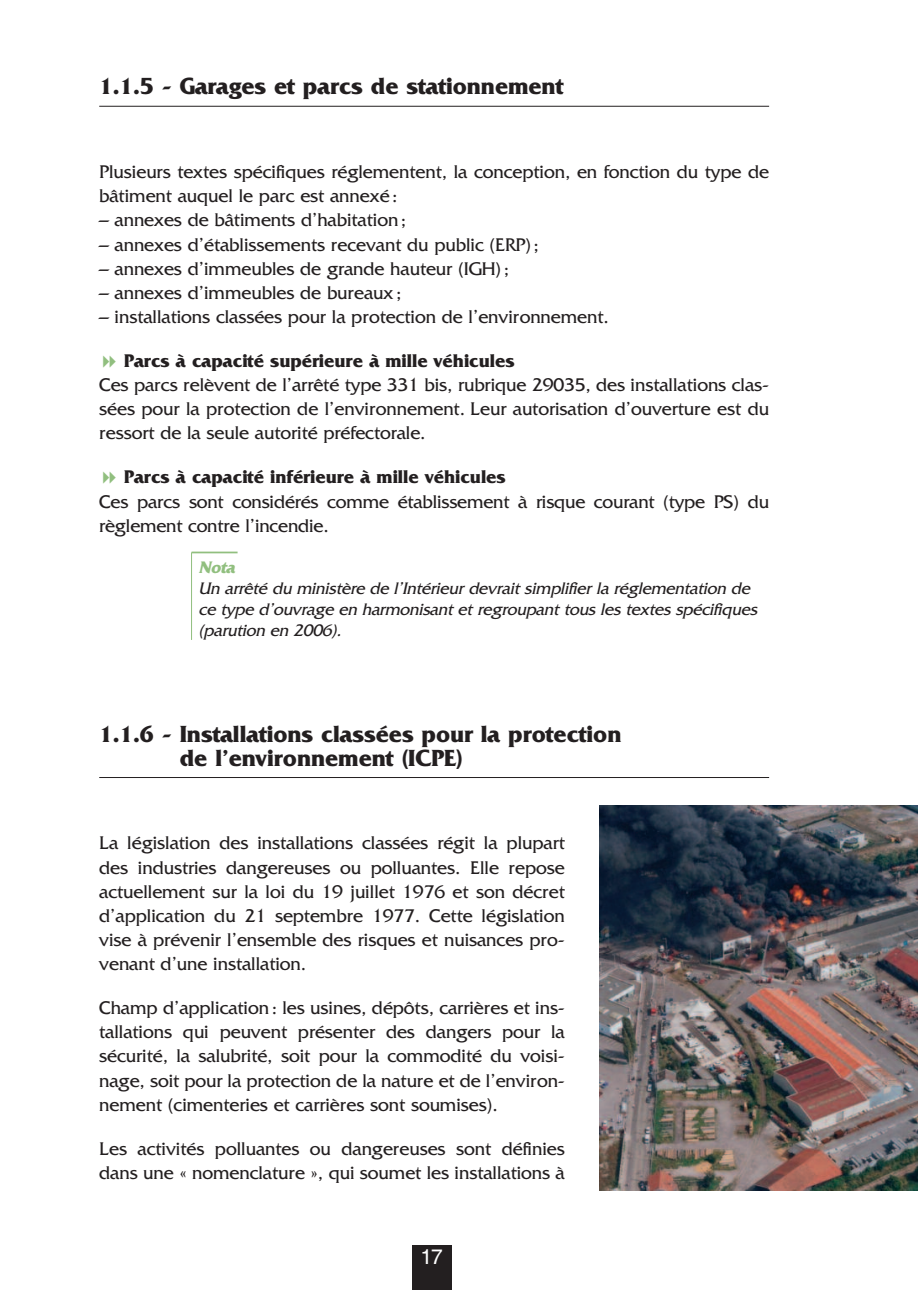
<style>
.page{position:relative;width:918px;height:1290px;background:#fff}
.page>*{position:absolute;margin:0;border:0;box-sizing:border-box;transform-origin:0 0}
.t1{font:700 24.5px/24.2px "Friz Quadrata";letter-spacing:-.005em;color:#231f20}
.t2{font:21px "Helvetica";color:#fff}
.t3{font:19.25px/24.2px "Friz Quadrata";letter-spacing:-.005em;color:#231f20}
.t4{font:italic 17.5px/21px "Friz Quadrata";letter-spacing:-.01em;color:#231f20}
.s1{font-weight:700}
.s2{font-weight:700;color:#91bf7f}
</style>
<div class="page">
<hr style="left:99px;top:106px;width:670px;height:1px;background:#231f20">
<hr style="left:99px;top:777px;width:670px;height:1px;background:#231f20">
<div style="left:412px;top:1245px;width:39px;height:45px;background:#231f20"></div>
<img style="left:600px;top:806px;width:318px;height:384px">
<hr style="left:191px;top:552px;width:47px;height:1px;background:#91bf7f">
<hr style="left:191px;top:552px;width:1px;height:88px;background:#91bf7f">
<p class="t1" style="left:99px;top:74px;width:466px">1.1.5 - Garages et parcs de stationnement</p>
<p class="t3" style="left:99px;top:159px;width:671px">Plusieurs textes spécifiques réglementent, la conception, en fonction du type de bâtiment auquel le parc est annexé:</p>
<p class="t3" style="left:99px;top:208px;width:308px">– annexes de bâtiments d’habitation;</p>
<p class="t3" style="left:99px;top:232px;width:441px">– annexes d’établissements recevant du public (ERP);</p>
<p class="t3" style="left:99px;top:256px;width:411px">– annexes d’immeubles de grande hauteur (IGH);</p>
<p class="t3" style="left:99px;top:280px;width:304px">– annexes d’immeubles de bureaux;</p>
<p class="t3" style="left:99px;top:304px;width:511px">– installations classées pour la protection de l’environnement.</p>
<p class="t3" style="left:99px;top:348px;width:671px;text-indent:25px"><span class="s1">Parcs à capacité supérieure à mille véhicules<br></span>Ces parcs relèvent de l’arrêté type 331 bis, rubrique 29035, des installations clas&shy;sées pour la protection de l’environnement. Leur autorisation d’ouverture est du ressort de la seule autorité préfectorale.</p>
<p class="t3" style="left:99px;top:465px;width:671px;text-indent:25px"><span class="s1">Parcs à capacité inférieure à mille véhicules<br></span>Ces parcs sont considérés comme établissement à risque courant (type PS) du règlement contre l’incendie.</p>
<p class="t4" style="left:198px;top:556px;width:562px"><span class="s2">Nota<br></span>Un arrêté du ministère de l’Intérieur devrait simplifier la réglementation de ce type d’ouvrage en harmonisant et regroupant tous les textes spécifiques (parution en 2006).</p>
<p class="t1" style="left:180px;top:721px;width:443px;text-indent:-80px">1.1.6 - Installations classées pour la protection de l’environnement (ICPE)</p>
<p class="t3" style="left:99px;top:830px;width:467px;text-align:justify">La législation des installations classées régit la plupart des industries dangereuses ou polluantes. Elle repose actuellement sur la loi du 19 juillet 1976 et son décret d’application du 21 septembre 1977. Cette législation vise à prévenir l’ensemble des risques et nuisances pro&shy;venant d’une installation.</p>
<p class="t3" style="left:99px;top:995px;width:467px;text-align:justify">Champ d’application: les usines, dépôts, carrières et ins&shy;tallations qui peuvent présenter des dangers pour la sécurité, la salubrité, soit pour la commodité du voisi&shy;nage, soit pour la protection de la nature et de l’environ&shy;nement (cimenteries et carrières sont soumises).</p>
<p class="t3" style="left:99px;top:1136px;width:467px">Les activités polluantes ou dangereuses sont définies dans une « nomenclature », qui soumet les installations à</p>
<p class="t2" style="left:420px;top:1249px;width:24px">17</p>
</div>
